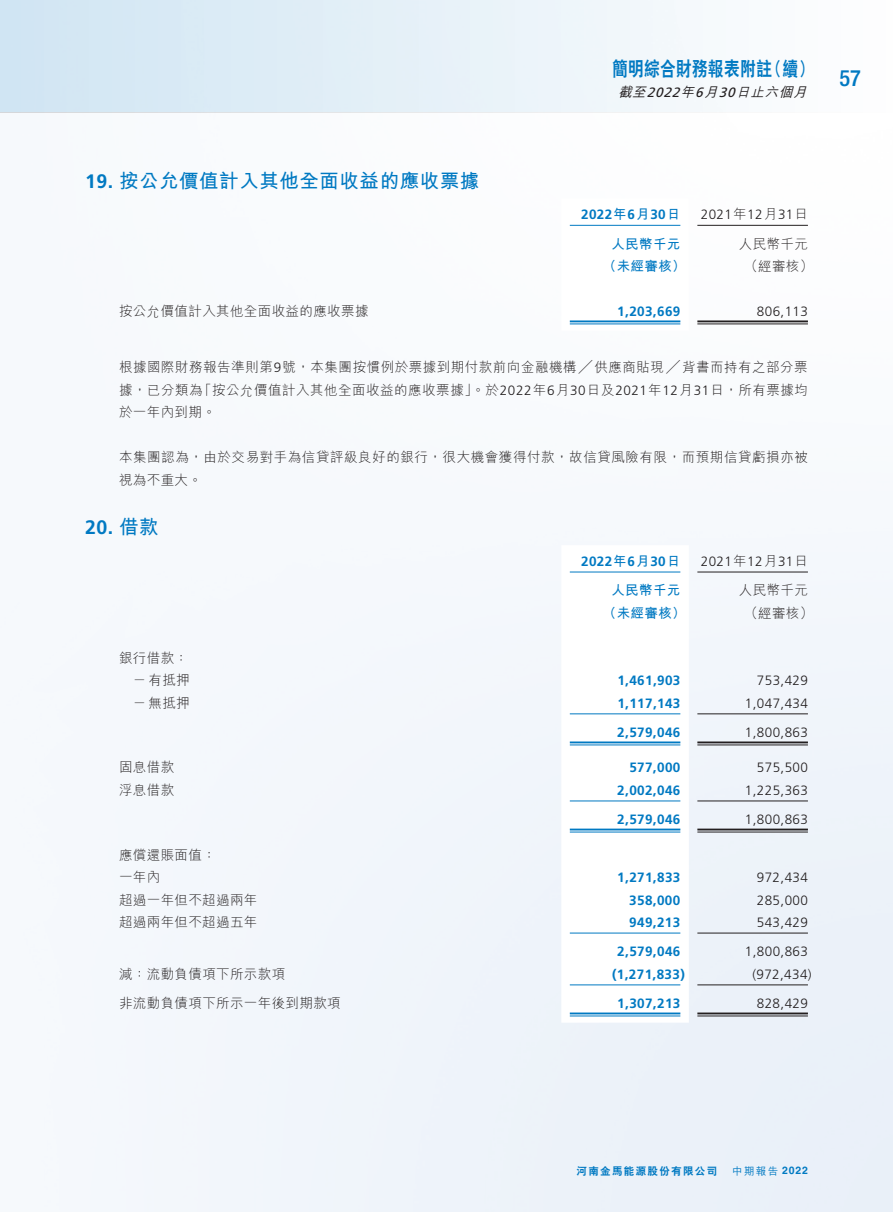
<style>
.page{position:relative;width:893px;height:1212px;background:#fff}
.page>*{position:absolute;margin:0;border:0;box-sizing:border-box;transform-origin:0 0}
.t1{font:500 condensed 22.5px "Helvetica Neue LT Std";color:#0079c2}
.t2{font:700 19.5px "M Hei HK";letter-spacing:.03em;color:#0079c2}
.t3{font:800 19.5px "C Hei 2 HK";letter-spacing:.03em;color:#0079c2;scale:.8 1}
.t4{font:700 19.5px "Frutiger LT Std";color:#0079c2}
.t5{font:300 13.5px/22.5px "M Hei HK";letter-spacing:.03em;color:#231f20}
.t6{font:700 13.5px "Frutiger LT Std";letter-spacing:.03em;color:#0079c2}
.t7{font:300 13.5px "Frutiger LT Std";letter-spacing:.03em;color:#231f20}
.t8{font:700 13.5px "M Hei HK";letter-spacing:.03em;color:#0079c2}
.t9{font:italic 500 13.5px "M Hei HK";color:#231f20}
.t10{font:800 10.5px "C Hei 2 HK";letter-spacing:.125em;color:#0079c2}
.t11{font:500 10.5px "M Hei HK";color:#0079c2}
.s1{font-family:"Frutiger LT Std";font-weight:400}
.s2{font-family:"Frutiger LT Std"}
.s3{font-family:"M Hei HK"}
.s4{font-family:"Helvetica LT Std";font-weight:700}
</style>
<div class="page">
<svg style="left:0;top:0;width:841px;height:113px"></svg>
<svg style="left:569px;top:224px;width:112px;height:101px"></svg>
<hr style="left:570px;top:225px;width:110px;height:1px;background:#0079c2">
<hr style="left:697px;top:225px;width:111px;height:1px;background:#231f20">
<hr style="left:570px;top:320px;width:110px;height:2px;background:#0079c2">
<hr style="left:570px;top:324px;width:110px;height:1px;background:#0079c2">
<hr style="left:697px;top:320px;width:111px;height:2px;background:#231f20">
<hr style="left:697px;top:324px;width:111px;height:1px;background:#231f20">
<svg style="left:561px;top:545px;width:128px;height:478px"></svg>
<hr style="left:570px;top:572px;width:110px;height:1px;background:#0079c2">
<hr style="left:697px;top:572px;width:111px;height:1px;background:#231f20">
<hr style="left:570px;top:713px;width:110px;height:1px;background:#0079c2">
<hr style="left:697px;top:713px;width:111px;height:1px;background:#231f20">
<hr style="left:570px;top:741px;width:110px;height:2px;background:#0079c2">
<hr style="left:570px;top:745px;width:110px;height:1px;background:#0079c2">
<hr style="left:697px;top:741px;width:111px;height:2px;background:#231f20">
<hr style="left:697px;top:745px;width:111px;height:1px;background:#231f20">
<hr style="left:570px;top:800px;width:110px;height:1px;background:#0079c2">
<hr style="left:697px;top:800px;width:111px;height:1px;background:#231f20">
<hr style="left:570px;top:828px;width:110px;height:2px;background:#0079c2">
<hr style="left:570px;top:832px;width:110px;height:1px;background:#0079c2">
<hr style="left:697px;top:828px;width:111px;height:2px;background:#231f20">
<hr style="left:697px;top:832px;width:111px;height:1px;background:#231f20">
<hr style="left:570px;top:933px;width:110px;height:1px;background:#0079c2">
<hr style="left:697px;top:933px;width:111px;height:1px;background:#231f20">
<hr style="left:570px;top:984px;width:110px;height:1px;background:#0079c2">
<hr style="left:697px;top:984px;width:111px;height:1px;background:#231f20">
<hr style="left:570px;top:1012px;width:110px;height:2px;background:#0079c2">
<hr style="left:570px;top:1016px;width:110px;height:1px;background:#0079c2">
<hr style="left:697px;top:1012px;width:111px;height:2px;background:#231f20">
<hr style="left:697px;top:1016px;width:111px;height:1px;background:#231f20">
<h2 class="t3" style="left:612px;top:56px;width:254px">簡明綜合財務報表附註（續）</h2>
<p class="t9" style="left:618px;top:82px;width:195px">截至<span class="s1">2022</span>年<span class="s1">6</span>月<span class="s1">30</span>日止六個月</p>
<h1 class="t1" style="left:839px;top:65px;width:23px">57</h1>
<h2 class="t2" style="left:85px;top:166px;width:396px"><span class="s2">19.</span> 按公允價值計入其他全面收益的應收票據</h2>
<p class="t6" style="left:581px;top:207px;width:101px">2022<span class="s3">年</span>6<span class="s3">月</span>30<span class="s3">日</span></p>
<p class="t7" style="left:701px;top:207px;width:109px">2021<span class="s3">年</span>12<span class="s3">月</span>31<span class="s3">日</span></p>
<p class="t8" style="left:611px;top:234px;width:71px">人民幣千元</p>
<p class="t5" style="left:739px;top:232px;width:71px">人民幣千元</p>
<p class="t8" style="left:603px;top:256px;width:84px">（未經審核）</p>
<p class="t5" style="left:744px;top:255px;width:71px">（經審核）</p>
<p class="t5" style="left:119px;top:300px;width:251px">按公允價值計入其他全面收益的應收票據</p>
<p class="t6" style="left:617px;top:303px;width:65px">1,203,669</p>
<p class="t7" style="left:757px;top:304px;width:53px">806,113</p>
<p class="t5" style="left:119px;top:356px;width:690px;text-align:justify">根據國際財務報告準則第<span class="s2">9</span>號，本集團按慣例於票據到期付款前向金融機構╱供應商貼現╱背書而持有之部分票據，已分類為「按公允價值計入其他全面收益的應收票據」。於<span class="s2">2022</span>年<span class="s2">6</span>月<span class="s2">30</span>日及<span class="s2">2021</span>年<span class="s2">12</span>月<span class="s2">31</span>日，所有票據均於一年內到期。</p>
<p class="t5" style="left:119px;top:446px;width:690px">本集團認為，由於交易對手為信貸評級良好的銀行，很大機會獲得付款，故信貸風險有限，而預期信貸虧損亦被視為不重大。</p>
<h2 class="t4" style="left:85px;top:516px;width:75px">20. <span class="s3">借款</span></h2>
<p class="t6" style="left:581px;top:553px;width:101px">2022<span class="s3">年</span>6<span class="s3">月</span>30<span class="s3">日</span></p>
<p class="t7" style="left:701px;top:554px;width:109px">2021<span class="s3">年</span>12<span class="s3">月</span>31<span class="s3">日</span></p>
<p class="t8" style="left:611px;top:580px;width:71px">人民幣千元</p>
<p class="t5" style="left:739px;top:579px;width:71px">人民幣千元</p>
<p class="t8" style="left:603px;top:603px;width:84px">（未經審核）</p>
<p class="t5" style="left:744px;top:601px;width:71px">（經審核）</p>
<p class="t5" style="left:119px;top:646px;width:72px;text-align:right">銀行借款：－有抵押</p>
<p class="t6" style="left:617px;top:673px;width:65px">1,461,903</p>
<p class="t7" style="left:757px;top:673px;width:53px">753,429</p>
<p class="t5" style="left:133px;top:691px;width:58px">－無抵押</p>
<p class="t6" style="left:617px;top:695px;width:65px">1,117,143</p>
<p class="t7" style="left:745px;top:695px;width:65px">1,047,434</p>
<p class="t6" style="left:617px;top:724px;width:65px">2,579,046</p>
<p class="t7" style="left:745px;top:725px;width:65px">1,800,863</p>
<p class="t5" style="left:119px;top:756px;width:57px">固息借款</p>
<p class="t6" style="left:629px;top:760px;width:53px">577,000</p>
<p class="t7" style="left:757px;top:760px;width:53px">575,500</p>
<p class="t5" style="left:119px;top:778px;width:57px">浮息借款</p>
<p class="t6" style="left:617px;top:782px;width:65px">2,002,046</p>
<p class="t7" style="left:745px;top:783px;width:65px">1,225,363</p>
<p class="t6" style="left:617px;top:812px;width:65px">2,579,046</p>
<p class="t7" style="left:745px;top:812px;width:65px">1,800,863</p>
<p class="t5" style="left:119px;top:843px;width:98px">應償還賬面值：一年內</p>
<p class="t6" style="left:617px;top:869px;width:65px">1,271,833</p>
<p class="t7" style="left:757px;top:870px;width:53px">972,434</p>
<p class="t5" style="left:119px;top:888px;width:140px">超過一年但不超過兩年</p>
<p class="t6" style="left:629px;top:892px;width:53px">358,000</p>
<p class="t7" style="left:757px;top:892px;width:53px">285,000</p>
<p class="t5" style="left:119px;top:911px;width:140px">超過兩年但不超過五年</p>
<p class="t6" style="left:629px;top:914px;width:53px">949,213</p>
<p class="t7" style="left:757px;top:915px;width:53px">543,429</p>
<p class="t6" style="left:617px;top:944px;width:65px">2,579,046</p>
<p class="t7" style="left:745px;top:944px;width:65px">1,800,863</p>
<p class="t5" style="left:119px;top:962px;width:168px">減：流動負債項下所示款項</p>
<p class="t6" style="left:612px;top:966px;width:74px">(1,271,833)</p>
<p class="t7" style="left:752px;top:966px;width:61px">(972,434)</p>
<p class="t5" style="left:119px;top:992px;width:223px">非流動負債項下所示一年後到期款項</p>
<p class="t6" style="left:617px;top:995px;width:65px">1,307,213</p>
<p class="t7" style="left:757px;top:996px;width:53px">828,429</p>
<p class="t10" style="left:577px;top:1164px;width:142px">河南金馬能源股份有限公司</p>
<p class="t11" style="left:732px;top:1163px;width:77px">中期報告 <span class="s4">2022</span></p>
</div>
